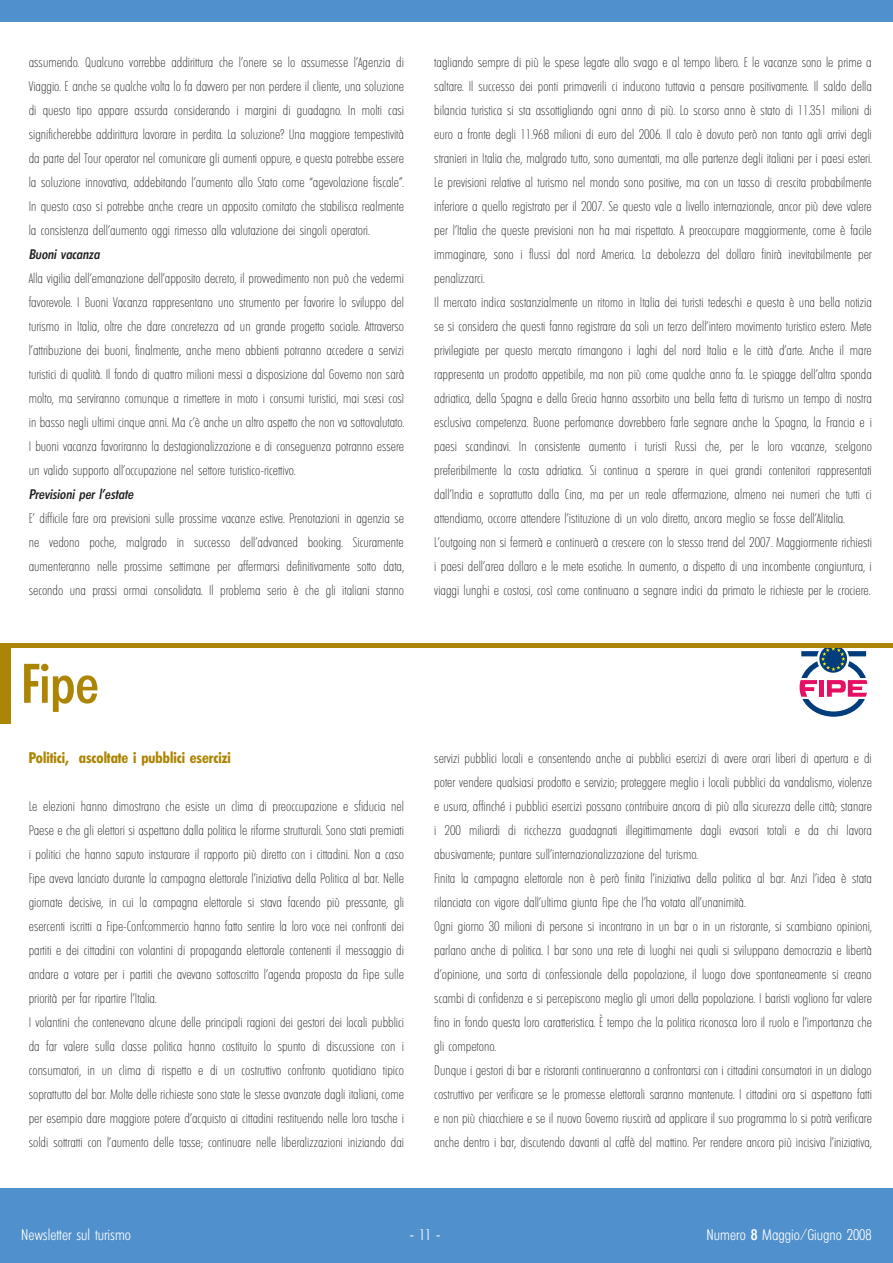
<style>
.page{position:relative;width:893px;height:1263px;background:#fff}
.page>*{position:absolute;margin:0;border:0;box-sizing:border-box;transform-origin:0 0}
.t1{font:500 condensed 54px "Limerick";color:#ad8504}
.t2{font:300 condensed 15px "Limerick";color:#fff}
.t3{font:600 condensed 15px "Limerick";color:#ad8504}
.t4{font:200 condensed 13.5px/24px "Limerick";color:#231f20;text-align:justify}
.t5{font:italic 500 condensed 13.5px "Limerick";color:#231f20}
.s1{font-weight:500}
</style>
<div class="page">
<div style="left:0;top:1189px;width:893px;height:74px;background:#5090cc"></div>
<div style="left:0;top:0;width:893px;height:21px;background:#5090cc"></div>
<div style="left:0;top:647px;width:11px;height:77px;background:#ad8504"></div>
<svg style="left:800px;top:648px;width:67px;height:69px"></svg>
<hr style="left:0;top:644px;width:893px;height:4px;background:#ad8504">
<p class="t4" style="left:29px;top:50px;width:377px">assumendo. Qualcuno vorrebbe addirittura che l’onere se lo assumesse l’Agenzia di Viaggio. E anche se qualche volta lo fa davvero per non perdere il cliente, una soluzione di questo tipo appare assurda considerando i margini di guadagno. In molti casi significherebbe addirittura lavorare in perdita. La soluzione? Una maggiore tempestività da parte del Tour operator nel comunicare gli aumenti oppure, e questa potrebbe essere la soluzione innovativa, addebitando l’aumento allo Stato come “agevolazione fiscale”.<br>In questo caso si potrebbe anche creare un apposito comitato che stabilisca realmente la consistenza dell’aumento oggi rimesso alla valutazione dei singoli operatori.</p>
<p class="t5" style="left:29px;top:246px;width:72px">Buoni vacanza</p>
<p class="t4" style="left:29px;top:266px;width:377px">Alla vigilia dell’emanazione dell’apposito decreto, il provvedimento non può che vedermi favorevole. I Buoni Vacanza rappresentano uno strumento per favorire lo sviluppo del turismo in Italia, oltre che dare concretezza ad un grande progetto sociale. Attraverso l’attribuzione dei buoni, finalmente, anche meno abbienti potranno accedere a servizi turistici di qualità. Il fondo di quattro milioni messi a disposizione dal Governo non sarà molto, ma serviranno comunque a rimettere in moto i consumi turistici, mai scesi così in basso negli ultimi cinque anni. Ma c’è anche un altro aspetto che non va sottovalutato.<br>I buoni vacanza favoriranno la destagionalizzazione e di conseguenza potranno essere un valido supporto all’occupazione nel settore turistico-ricettivo.</p>
<p class="t5" style="left:29px;top:486px;width:106px">Previsioni per l’estate</p>
<p class="t4" style="left:29px;top:506px;width:377px">E’ difficile fare ora previsioni sulle prossime vacanze estive. Prenotazioni in agenzia se ne vedono poche, malgrado in successo dell’advanced booking. Sicuramente aumenteranno nelle prossime settimane per affermarsi definitivamente sotto data, secondo una prassi ormai consolidata. Il problema serio è che gli italiani stanno</p>
<h1 class="t1" style="left:21px;top:652px;width:79px">Fipe</h1>
<p class="t3" style="left:29px;top:748px;width:204px">Politici, ascoltate i pubblici esercizi</p>
<p class="t4" style="left:29px;top:794px;width:377px;text-align:left">Le elezioni hanno dimostrano che esiste un clima di preoccupazione e sfiducia nel Paese e che gli elettori si aspettano dalla politica le riforme strutturali. Sono stati premiati i politici che hanno saputo instaurare il rapporto più diretto con i cittadini. Non a caso Fipe aveva lanciato durante la campagna elettorale l’iniziativa della Politica al bar. Nelle giornate decisive, in cui la campagna elettorale si stava facendo più pressante, gli esercenti iscritti a Fipe-Confcommercio hanno fatto sentire la loro voce nei confronti dei partiti e dei cittadini con volantini di propaganda elettorale contenenti il messaggio di andare a votare per i partiti che avevano sottoscritto l’agenda proposta da Fipe sulle priorità per far ripartire l’Italia.<br>I volantini che contenevano alcune delle principali ragioni dei gestori dei locali pubblici da far valere sulla classe politica hanno costituito lo spunto di discussione con i consumatori, in un clima di rispetto e di un costruttivo confronto quotidiano tipico soprattutto del bar. Molte delle richieste sono state le stesse avanzate dagli italiani, come per esempio dare maggiore potere d’acquisto ai cittadini restituendo nelle loro tasche i soldi sottratti con l’aumento delle tasse; continuare nelle liberalizzazioni iniziando dai</p>
<p class="t4" style="left:434px;top:50px;width:439px;text-align:left">tagliando sempre di più le spese legate allo svago e al tempo libero. E le vacanze sono le prime a saltare. Il successo dei ponti primaverili ci inducono tuttavia a pensare positivamente. Il saldo della bilancia turistica si sta assottigliando ogni anno di più. Lo scorso anno è stato di 11.351 milioni di euro a fronte degli 11.968 milioni di euro del 2006. Il calo è dovuto però non tanto agli arrivi degli stranieri in Italia che, malgrado tutto, sono aumentati, ma alle partenze degli italiani per i paesi esteri.<br>Le previsioni relative al turismo nel mondo sono positive, ma con un tasso di crescita probabilmente inferiore a quello registrato per il 2007. Se questo vale a livello internazionale, ancor più deve valere per l’Italia che queste previsioni non ha mai rispettato. A preoccupare maggiormente, come è facile immaginare, sono i flussi dal nord America. La debolezza del dollaro finirà inevitabilmente per penalizzarci.<br>Il mercato indica sostanzialmente un ritorno in Italia dei turisti tedeschi e questa è una bella notizia se si considera che questi fanno registrare da soli un terzo dell’intero movimento turistico estero. Mete privilegiate per questo mercato rimangono i laghi del nord Italia e le città d’arte. Anche il mare rappresenta un prodotto appetibile, ma non più come qualche anno fa. Le spiagge dell’altra sponda adriatica, della Spagna e della Grecia hanno assorbito una bella fetta di turismo un tempo di nostra esclusiva competenza. Buone perfomance dovrebbero farle segnare anche la Spagna, la Francia e i paesi scandinavi. In consistente aumento i turisti Russi che, per le loro vacanze, scelgono preferibilmente la costa adriatica. Si continua a sperare in quei grandi contenitori rappresentati dall’India e soprattutto dalla Cina, ma per un reale affermazione, almeno nei numeri che tutti ci attendiamo, occorre attendere l’istituzione di un volo diretto, ancora meglio se fosse dell’Alitalia.<br>L’outgoing non si fermerà e continuerà a crescere con lo stesso trend del 2007. Maggiormente richiesti i paesi dell’area dollaro e le mete esotiche. In aumento, a dispetto di una incombente congiuntura, i viaggi lunghi e costosi, così come continuano a segnare indici da primato le richieste per le crociere.</p>
<p class="t4" style="left:434px;top:746px;width:439px;text-align:left">servizi pubblici locali e consentendo anche ai pubblici esercizi di avere orari liberi di apertura e di poter vendere qualsiasi prodotto e servizio; proteggere meglio i locali pubblici da vandalismo, violenze e usura, affinché i pubblici esercizi possano contribuire ancora di più alla sicurezza delle città; stanare i 200 miliardi di ricchezza guadagnati illegittimamente dagli evasori totali e da chi lavora abusivamente; puntare sull’internazionalizzazione del turismo.<br>Finita la campagna elettorale non è però finita l’iniziativa della politica al bar. Anzi l’idea è stata rilanciata con vigore dall’ultima giunta Fipe che l’ha votata all’unanimità.<br>Ogni giorno 30 milioni di persone si incontrano in un bar o in un ristorante, si scambiano opinioni, parlano anche di politica. I bar sono una rete di luoghi nei quali si sviluppano democrazia e libertà d’opinione, una sorta di confessionale della popolazione, il luogo dove spontaneamente si creano scambi di confidenza e si percepiscono meglio gli umori della popolazione. I baristi vogliono far valere fino in fondo questa loro caratteristica. È tempo che la politica riconosca loro il ruolo e l’importanza che gli competono.<br>Dunque i gestori di bar e ristoranti continueranno a confrontarsi con i cittadini consumatori in un dialogo costruttivo per verificare se le promesse elettorali saranno mantenute. I cittadini ora si aspettano fatti e non più chiacchiere e se il nuovo Governo riuscirà ad applicare il suo programma lo si potrà verificare anche dentro i bar, discutendo davanti al caffè del mattino. Per rendere ancora più incisiva l’iniziativa,</p>
<p class="t2" style="left:21px;top:1226px;width:111px">Newsletter sul turismo</p>
<p class="t2" style="left:410px;top:1226px;width:32px">-11-</p>
<p class="t2" style="left:707px;top:1226px;width:167px">Numero <span class="s1">8</span> Maggio/Giugno 2008</p>
</div>
